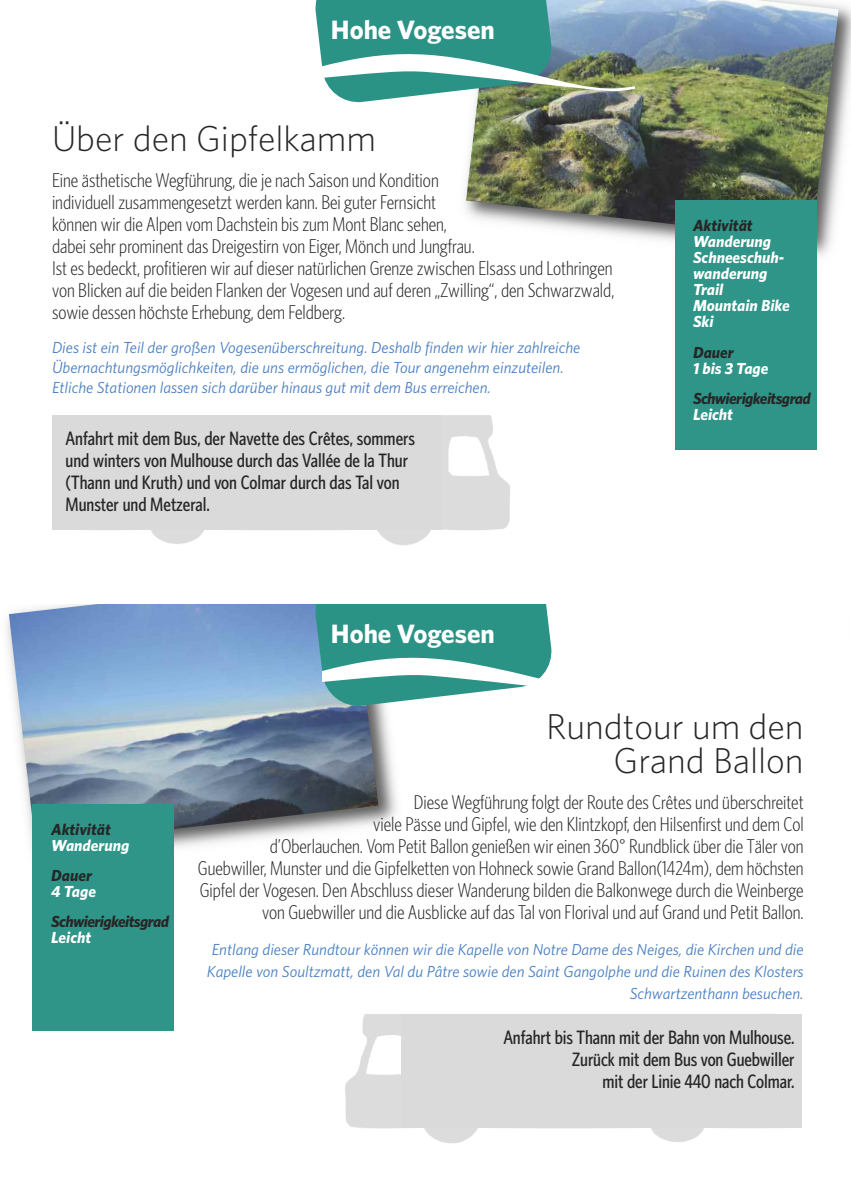
<style>
.page{position:relative;width:851px;height:1191px;background:#fff}
.page>*{position:absolute;margin:0;border:0;box-sizing:border-box;transform-origin:0 0}
.t1{font:300 36px/34px "Whitney HTF";color:#272627;text-align:right}
.t2{font:700 26.6px "Whitney HTF";color:#fff}
.t3{font:300 condensed 20px/22px "Whitney HTF";color:#272627;text-align:right}
.t4{font:500 condensed 19.4px/22px "Whitney HTF";color:#272627}
.t5{font:italic 16px/22px "Whitney HTF";color:#487ec1;text-align:right}
.t6{font:italic 700 16px/16px "Whitney HTF";color:#fff}
.t7{font:italic 700 16px "Whitney HTF";letter-spacing:-.035em;color:#272627}
.t8{font:italic 700 16px "Whitney HTF";color:#272627}
</style>
<div class="page">
<img style="left:465px;top:5px;width:385px;height:263px">
<img style="left:466px;top:0;width:372px;height:240px">
<svg style="left:315px;top:0;width:319px;height:104px"></svg>
<div style="left:674px;top:200px;width:142px;height:250px;background:#2f9588"></div>
<img style="left:6px;top:614px;width:391px;height:234px">
<img style="left:9px;top:604px;width:369px;height:241px">
<svg style="left:313px;top:604px;width:239px;height:104px"></svg>
<div style="left:32px;top:804px;width:142px;height:226px;background:#2f9588"></div>
<img style="left:52px;top:415px;width:458px;height:130px">
<div style="left:53px;top:416px;width:388px;height:113px;background:#dbdadb"></div>
<img style="left:345px;top:1014px;width:457px;height:129px">
<div style="left:402px;top:1014px;width:399px;height:113px;background:#dbdadb"></div>
<h2 class="t2" style="left:331px;top:15px;width:165px">Hohe Vogesen</h2>
<h1 class="t1" style="left:52px;top:122px;width:325px">Über den Gipfelkamm</h1>
<p class="t3" style="left:52px;top:169px;width:564px;text-align:left">Eine ästhetische Wegführung, die je nach Saison und Kondition<br>individuell zusammengesetzt werden kann. Bei guter Fernsicht<br>können wir die Alpen vom Dachstein bis zum Mont Blanc sehen,<br>dabei sehr prominent das Dreigestirn von Eiger, Mönch und Jungfrau.<br>Ist es bedeckt, profitieren wir auf dieser natürlichen Grenze zwischen Elsass und Lothringen von Blicken auf die beiden Flanken der Vogesen und auf deren „Zwilling“, den Schwarzwald, sowie dessen höchste Erhebung, dem Feldberg.</p>
<p class="t5" style="left:52px;top:338px;width:530px;line-height:20px;text-align:left">Dies ist ein Teil der großen Vogesenüberschreitung. Deshalb finden wir hier zahlreiche<br>Übernachtungsmöglichkeiten, die uns ermöglichen, die Tour angenehm einzuteilen.<br>Etliche Stationen lassen sich darüber hinaus gut mit dem Bus erreichen.</p>
<p class="t4" style="left:65px;top:427px;width:351px">Anfahrt mit dem Bus, der Navette des Crêtes, sommers und winters von Mulhouse durch das Vallée de la Thur (Thann und Kruth) und von Colmar durch das Tal von Munster und Metzeral.</p>
<h2 class="t2" style="left:331px;top:618px;width:165px">Hohe Vogesen</h2>
<p class="t8" style="left:693px;top:216px;width:61px">Aktivität</p>
<p class="t6" style="left:693px;top:234px;width:98px">Wanderung<br>Schneeschuh&shy;wanderung<br>Trail<br>Mountain Bike<br>Ski</p>
<p class="t7" style="left:693px;top:343px;width:42px">Dauer</p>
<p class="t6" style="left:693px;top:361px;width:77px">1 bis 3 Tage</p>
<p class="t7" style="left:693px;top:389px;width:119px">Schwierigkeitsgrad</p>
<p class="t6" style="left:693px;top:407px;width:41px">Leicht</p>
<p class="t8" style="left:51px;top:820px;width:61px">Aktivität</p>
<p class="t6" style="left:51px;top:837px;width:80px">Wanderung</p>
<p class="t7" style="left:51px;top:866px;width:42px">Dauer</p>
<p class="t6" style="left:51px;top:883px;width:46px">4 Tage</p>
<p class="t7" style="left:51px;top:912px;width:119px">Schwierigkeitsgrad</p>
<p class="t6" style="left:51px;top:929px;width:41px">Leicht</p>
<h1 class="t1" style="left:546px;top:709px;width:259px">Rundtour um den<br>Grand Ballon</h1>
<p class="t3" style="left:198px;top:791px;width:607px">Diese Wegführung folgt der Route des Crêtes und überschreitet<br>viele Pässe und Gipfel, wie den Klintzkopf, den Hilsenfirst und dem Col<br>d’Oberlauchen. Vom Petit Ballon genießen wir einen 360° Rundblick über die Täler von Guebwiller, Munster und die Gipfelketten von Hohneck sowie Grand Ballon(1424m), dem höchsten Gipfel der Vogesen. Den Abschluss dieser Wanderung bilden die Balkonwege durch die Weinberge von Guebwiller und die Ausblicke auf das Tal von Florival und auf Grand und Petit Ballon.</p>
<p class="t5" style="left:207px;top:938px;width:598px">Entlang dieser Rundtour können wir die Kapelle von Notre Dame des Neiges, die Kirchen und die<br>Kapelle von Soultzmatt, den Val du Pâtre sowie den Saint Gangolphe und die Ruinen des Klosters<br>Schwartzenthann besuchen.</p>
<p class="t4" style="left:503px;top:1026px;width:292px;text-align:right">Anfahrt bis Thann mit der Bahn von Mulhouse.<br>Zurück mit dem Bus von Guebwiller<br>mit der Linie 440 nach Colmar.</p>
</div>
